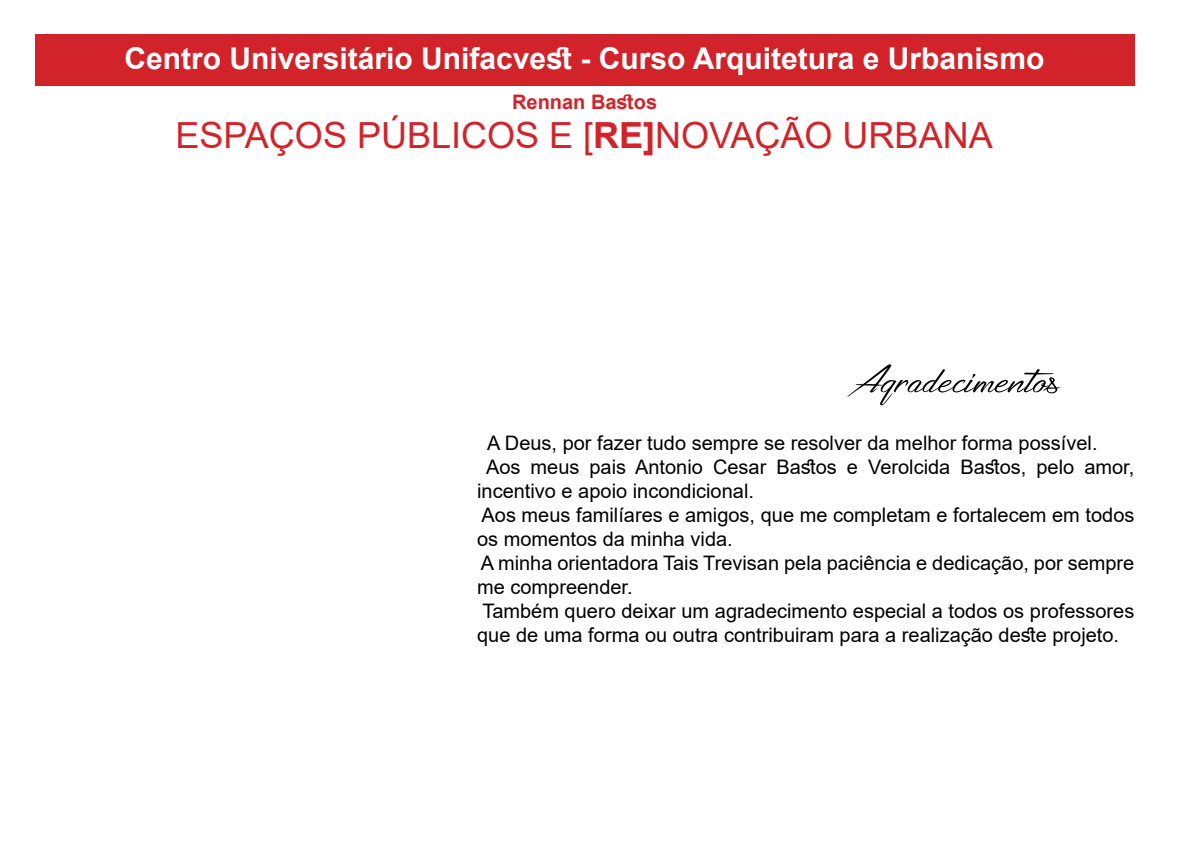
<style>
.page{position:relative;width:1191px;height:842px;background:#fff}
.page>*{position:absolute;margin:0;border:0;box-sizing:border-box;transform-origin:0 0}
.t1{font:60px "Strikeyour Path";color:#000}
.t2{font:36px "Arial";color:#d2232a}
.t3{font:700 30px "Arial";color:#fff}
.t4{font:20px/24px "Arial";color:#000}
.t5{font:700 20px "Arial";color:#d2232a}
.s1{font-weight:700}
</style>
<div class="page">
<div style="left:35px;top:34px;width:1099px;height:52px;background:#d2232a"></div>
<h3 class="t3" style="left:124px;top:37px;width:921px">Centro Universitário Unifacvest - Curso Arquitetura e Urbanismo</h3>
<p class="t5" style="left:512px;top:88px;width:147px">Rennan Bastos</p>
<h2 class="t2" style="left:176px;top:111px;width:818px">ESPAÇOS PÚBLICOS E [<span class="s1">RE]</span>NOVAÇÃO URBANA</h2>
<h1 class="t1" style="left:851px;top:336px;width:211px">Agradecimentos</h1>
<p class="t4" style="left:1084px;top:431px;width:52px;text-indent:-597px">A Deus, por fazer tudo sempre se resolver da melhor forma possível. amor,</p>
<p class="t4" style="left:713px;top:455px;width:55px">Cesar</p>
<p class="t4" style="left:776px;top:455px;width:62px">Bastos</p>
<p class="t4" style="left:960px;top:455px;width:67px">Bastos,</p>
<p class="t4" style="left:477px;top:455px;width:659px;text-indent:9px">Aos<br>incentivo e apoio incondicional.<br>Aos meus familíares e amigos, que me completam e fortalecem em todos os momentos da minha vida.<br>A minha orientadora Tais Trevisan pela paciência e dedicação, por sempre me compreender.<br>Também quero deixar um agradecimento especial a todos os professores que de uma forma ou outra contribuiram para a realização deste projeto.</p>
<p class="t4" style="left:589px;top:455px;width:115px">pais Antonio</p>
<p class="t4" style="left:868px;top:455px;width:84px">Verolcida</p>
<p class="t4" style="left:1036px;top:455px;width:39px">pelo</p>
<p class="t4" style="left:530px;top:455px;width:50px">meus</p>
<p class="t4" style="left:847px;top:455px;width:13px">e</p>
</div>
